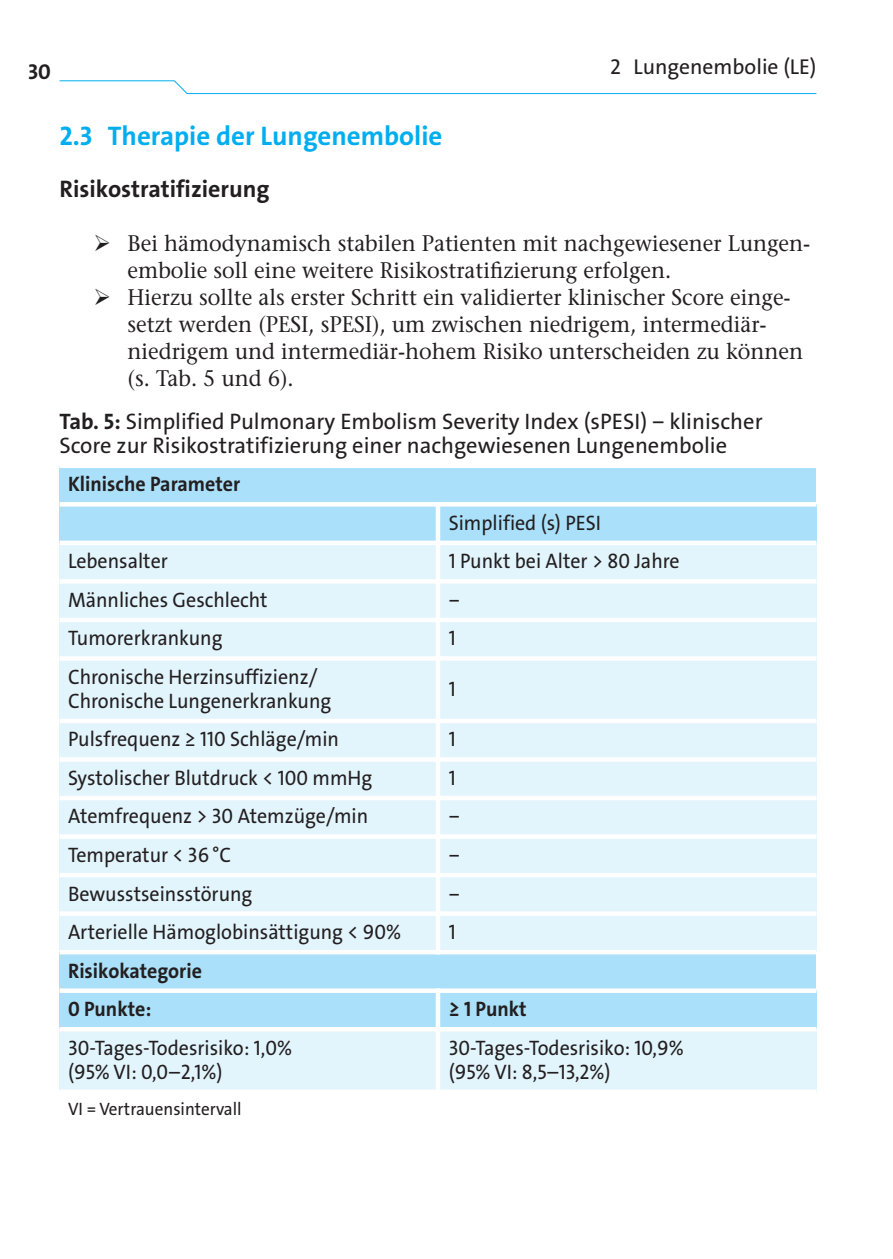
<style>
.page{position:relative;width:893px;height:1259px;background:#fff}
.page>*{position:absolute;margin:0;border:0;box-sizing:border-box;transform-origin:0 0}
.t1{font:27px "The Sans LP7 Bld";color:#00aeef}
.t2{font:24px "The Sans LP7 Bld";color:#231f20}
.t3{font:500 22.5px/27px "Stone Serif Std";color:#231f20;scale:.95 1}
.t4{font:22.5px/24px "The Sans LP5 Plain";color:#231f20}
.t5{font:21.6px "The Sans LP5 Plain";color:#231f20}
.t6{font:21.6px "The Sans LP7 Bld";color:#231f20}
.t7{font:21px/24px "The Sans LP5 Plain";color:#231f20;scale:.95 1}
.t8{font:21px/38.4px "The Sans LP7 Bld";color:#231f20;scale:.95 1}
.t9{font:18px "The Sans LP5 Plain";color:#231f20;scale:.95 1}
.s1{font-family:"The Sans LP7 Bld"}
</style>
<div class="page">
<div style="left:60px;top:466px;width:756px;height:38px;background:#aae0f9"></div>
<div style="left:60px;top:504px;width:378px;height:39px;background:#aae0f9"></div>
<div style="left:438px;top:504px;width:378px;height:39px;background:#aae0f9"></div>
<div style="left:60px;top:543px;width:378px;height:38px;background:#e2f4fc"></div>
<div style="left:438px;top:543px;width:378px;height:38px;background:#e2f4fc"></div>
<div style="left:60px;top:581px;width:378px;height:39px;background:#e2f4fc"></div>
<div style="left:438px;top:581px;width:378px;height:39px;background:#e2f4fc"></div>
<div style="left:60px;top:620px;width:378px;height:38px;background:#e2f4fc"></div>
<div style="left:438px;top:620px;width:378px;height:38px;background:#e2f4fc"></div>
<div style="left:60px;top:658px;width:378px;height:63px;background:#e2f4fc"></div>
<div style="left:438px;top:658px;width:378px;height:63px;background:#e2f4fc"></div>
<div style="left:60px;top:721px;width:378px;height:38px;background:#e2f4fc"></div>
<div style="left:438px;top:721px;width:378px;height:38px;background:#e2f4fc"></div>
<div style="left:60px;top:759px;width:378px;height:39px;background:#e2f4fc"></div>
<div style="left:438px;top:759px;width:378px;height:39px;background:#e2f4fc"></div>
<div style="left:60px;top:798px;width:378px;height:38px;background:#e2f4fc"></div>
<div style="left:438px;top:798px;width:378px;height:38px;background:#e2f4fc"></div>
<div style="left:60px;top:836px;width:378px;height:39px;background:#e2f4fc"></div>
<div style="left:438px;top:836px;width:378px;height:39px;background:#e2f4fc"></div>
<div style="left:60px;top:875px;width:378px;height:38px;background:#e2f4fc"></div>
<div style="left:438px;top:875px;width:378px;height:38px;background:#e2f4fc"></div>
<div style="left:60px;top:913px;width:378px;height:39px;background:#e2f4fc"></div>
<div style="left:438px;top:913px;width:378px;height:39px;background:#e2f4fc"></div>
<div style="left:60px;top:952px;width:756px;height:38px;background:#aae0f9"></div>
<div style="left:60px;top:990px;width:378px;height:39px;background:#aae0f9"></div>
<div style="left:438px;top:990px;width:378px;height:39px;background:#aae0f9"></div>
<div style="left:60px;top:1029px;width:378px;height:62px;background:#e2f4fc"></div>
<div style="left:438px;top:1029px;width:378px;height:62px;background:#e2f4fc"></div>
<hr style="left:436px;top:502px;width:4px;height:452px;background:#fff">
<hr style="left:436px;top:988px;width:4px;height:106px;background:#fff">
<div style="left:60px;top:463px;width:756px;height:5px;background:#fff"></div>
<hr style="left:60px;top:502px;width:756px;height:4px;background:#fff">
<div style="left:60px;top:540px;width:756px;height:5px;background:#fff"></div>
<hr style="left:60px;top:579px;width:756px;height:4px;background:#fff">
<div style="left:60px;top:617px;width:756px;height:5px;background:#fff"></div>
<hr style="left:60px;top:656px;width:756px;height:4px;background:#fff">
<hr style="left:60px;top:719px;width:756px;height:4px;background:#fff">
<div style="left:60px;top:757px;width:756px;height:5px;background:#fff"></div>
<hr style="left:60px;top:796px;width:756px;height:4px;background:#fff">
<div style="left:60px;top:834px;width:756px;height:5px;background:#fff"></div>
<hr style="left:60px;top:873px;width:756px;height:4px;background:#fff">
<div style="left:60px;top:911px;width:756px;height:5px;background:#fff"></div>
<hr style="left:60px;top:950px;width:756px;height:4px;background:#fff">
<div style="left:60px;top:988px;width:756px;height:5px;background:#fff"></div>
<hr style="left:60px;top:1027px;width:756px;height:4px;background:#fff">
<div style="left:60px;top:1089px;width:756px;height:5px;background:#fff"></div>
<svg style="left:59px;top:80px;width:758px;height:14px"></svg>
<p class="t6" style="left:28px;top:63px;width:24px">30</p>
<p class="t5" style="left:610px;top:58px;width:208px">2 Lungenembolie (LE)</p>
<p class="t1" style="left:60px;top:125px;width:384px">2.3 Therapie der Lungenembolie</p>
<p class="t2" style="left:60px;top:180px;width:211px">Risikostratifizierung</p>
<p class="t3" style="left:128px;top:232px;width:720px;text-indent:-34px">➢ Bei hämodynamisch stabilen Patienten mit nachgewiesener Lungen&shy;embolie soll eine weitere Risikostratifizierung erfolgen.</p>
<p class="t3" style="left:128px;top:286px;width:713px;text-indent:-34px">➢ Hierzu sollte als erster Schritt ein validierter klinischer Score einge&shy;setzt werden (PESI, sPESI), um zwischen niedrigem, intermediär&shy;niedrigem und intermediär-hohem Risiko unterscheiden zu können (s. Tab. 5 und 6).</p>
<p class="t4" style="left:60px;top:412px;width:705px"><span class="s1">Tab. 5:</span> Simplified Pulmonary Embolism Severity Index (sPESI) − klinischer<br>Score zur Risikostratifizierung einer nachgewiesenen Lungenembolie</p>
<p class="t8" style="left:68px;top:467px;width:183px">Klinische Parameter</p>
<p class="t7" style="left:449px;top:513px;width:162px">Simplified (s) PESI</p>
<p class="t7" style="left:68px;top:551px;width:107px">Lebensalter</p>
<p class="t7" style="left:449px;top:551px;width:245px">1 Punkt bei Alter &gt; 80 Jahre</p>
<p class="t7" style="left:68px;top:590px;width:212px">Männliches Geschlecht</p>
<p class="t7" style="left:449px;top:590px;width:13px">−</p>
<p class="t7" style="left:68px;top:628px;width:164px">Tumorerkrankung</p>
<p class="t7" style="left:449px;top:628px;width:9px">1</p>
<p class="t7" style="left:68px;top:667px;width:279px">Chronische Herzinsuffizienz/<br>Chronische Lungenerkrankung</p>
<p class="t7" style="left:449px;top:679px;width:9px">1</p>
<p class="t7" style="left:68px;top:729px;width:287px">Pulsfrequenz ≥ 110 Schläge/min</p>
<p class="t7" style="left:449px;top:729px;width:9px">1</p>
<p class="t7" style="left:68px;top:768px;width:322px">Systolischer Blutdruck &lt; 100 mmHg</p>
<p class="t7" style="left:449px;top:768px;width:9px">1</p>
<p class="t7" style="left:68px;top:806px;width:318px">Atemfrequenz &gt; 30 Atemzüge/min</p>
<p class="t7" style="left:449px;top:806px;width:13px">−</p>
<p class="t7" style="left:68px;top:845px;width:173px">Temperatur &lt; 36 °C</p>
<p class="t7" style="left:449px;top:845px;width:13px">−</p>
<p class="t7" style="left:68px;top:883px;width:196px">Bewusstseinsstörung</p>
<p class="t7" style="left:449px;top:883px;width:13px">−</p>
<p class="t7" style="left:68px;top:922px;width:352px">Arterielle Hämoglobinsättigung &lt; 90%</p>
<p class="t7" style="left:449px;top:922px;width:9px">1</p>
<p class="t8" style="left:68px;top:953px;width:142px">Risikokategorie<br>0 Punkte:</p>
<p class="t8" style="left:449px;top:991px;width:84px">≥ 1 Punkt</p>
<p class="t7" style="left:68px;top:1037px;width:237px">30-Tages-Todesrisiko: 1,0% (95% VI: 0,0–2,1%)</p>
<p class="t7" style="left:449px;top:1037px;width:249px">30-Tages-Todesrisiko: 10,9% (95% VI: 8,5–13,2%)</p>
<p class="t9" style="left:68px;top:1102px;width:184px">VI = Vertrauensintervall</p>
</div>
